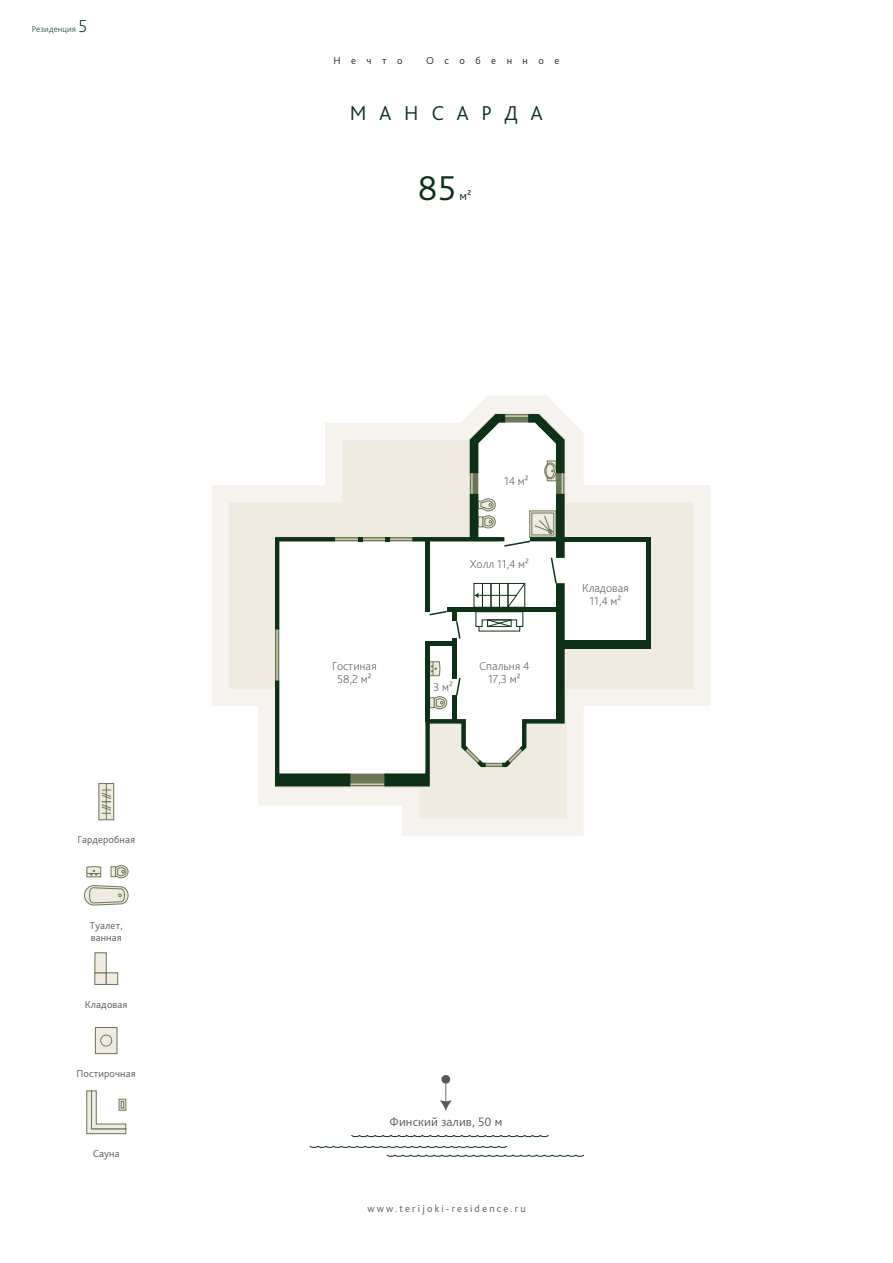
<style>
.page{position:relative;width:893px;height:1263px;background:#fff}
.page>*{position:absolute;margin:0;border:0;box-sizing:border-box;transform-origin:0 0}
.t1{font:300 36px "Bliss Pro";color:#0c3117}
.t2{font:300 21px "Bliss Pro";letter-spacing:.6em;color:#0c3117}
.t3{font:300 12.75px "Bliss Pro";letter-spacing:.01em;color:#58595b}
.t4{font:300 12.75px "Bliss Pro";color:#0c3117}
.t5{font:200 12px/12.8px "Bliss Pro";color:#58595b;text-align:center}
.t6{font:300 10.5px/12.6px "Bliss Pro";letter-spacing:.01em;color:#58595b}
.t7{font:300 10.5px "Bliss Pro";letter-spacing:.2em;color:#58595b}
.t8{font:300 10.5px "Bliss Pro";letter-spacing:1em;color:#0c3117}
.t9{font:200 9px "Bliss Pro";letter-spacing:.01em;color:#0c3117}
.s1{font-size:18px}
</style>
<div class="page">
<div style="left:99px;top:783px;width:15px;height:37px;background:#efebe1;border:1px solid #6a7756"></div>
<hr style="left:106px;top:783px;width:1px;height:37px;background:#6a7756">
<svg style="left:101px;top:790px;width:10px;height:24px"></svg>
<div style="left:95px;top:1027px;width:22px;height:27px;background:#efebe1;border:1px solid #6a7756"></div>
<div style="left:100px;top:1035px;width:12px;height:11px;border:1px solid #6a7756;border-radius:50%"></div>
<svg style="left:86px;top:1090px;width:40px;height:44px"></svg>
<svg style="left:111px;top:866px;width:4px;height:11px"></svg>
<svg style="left:115px;top:865px;width:14px;height:13px"></svg>
<svg style="left:84px;top:885px;width:45px;height:21px"></svg>
<svg style="left:86px;top:866px;width:15px;height:11px"></svg>
<div style="left:95px;top:972px;width:11px;height:13px;background:#efebe1;border:1px solid #6a7756"></div>
<div style="left:106px;top:972px;width:12px;height:13px;background:#efebe1;border:1px solid #6a7756"></div>
<div style="left:95px;top:952px;width:11px;height:21px;background:#efebe1;border:1px solid #6a7756"></div>
<svg style="left:351px;top:1135px;width:198px;height:2px"></svg>
<svg style="left:309px;top:1145px;width:199px;height:3px"></svg>
<svg style="left:386px;top:1154px;width:199px;height:3px"></svg>
<svg style="left:440px;top:1079px;width:12px;height:32px"></svg>
<div style="left:441px;top:1075px;width:9px;height:9px;background:#58595b;border-radius:50%"></div>
<svg style="left:212px;top:396px;width:499px;height:440px"></svg>
<svg style="left:229px;top:412px;width:465px;height:407px"></svg>
<svg style="left:564px;top:414px;width:84px;height:372px"></svg>
<hr style="left:562px;top:537px;width:89px;height:4px;background:#0c3117">
<div style="left:646px;top:537px;width:5px;height:109px;background:#0c3117"></div>
<div style="left:562px;top:640px;width:89px;height:9px;background:#0c3117"></div>
<svg style="left:275px;top:414px;width:289px;height:372px"></svg>
<p class="t9" style="left:32px;top:23px;width:57px">Резиденция <span class="s1">5</span></p>
<p class="t6" style="left:77px;top:833px;width:59px">Гардеробная</p>
<p class="t6" style="left:90px;top:918px;width:34px">Туалет, ванная</p>
<p class="t6" style="left:85px;top:998px;width:44px">Кладовая</p>
<p class="t6" style="left:77px;top:1067px;width:61px">Постирочная</p>
<p class="t6" style="left:93px;top:1147px;width:28px">Сауна</p>
<p class="t8" style="left:333px;top:54px;width:71px">Нечто</p>
<p class="t8" style="left:426px;top:54px;width:135px">Особенное</p>
<h2 class="t2" style="left:350px;top:100px;width:195px">МАНСАРДА</h2>
<h1 class="t1" style="left:418px;top:166px;width:40px">85</h1>
<p class="t4" style="left:460px;top:188px;width:13px">м²</p>
<p class="t5" style="left:332px;top:659px;width:46px">Гостиная<br>58,2 м²</p>
<p class="t5" style="left:504px;top:475px;width:26px">14 м²</p>
<p class="t5" style="left:470px;top:557px;width:61px">Холл 11,4 м²</p>
<p class="t5" style="left:433px;top:680px;width:21px">3 м²</p>
<p class="t5" style="left:479px;top:659px;width:52px">Спальня 4<br>17,3 м²</p>
<p class="t5" style="left:582px;top:581px;width:48px">Кладовая<br>11,4 м²</p>
<p class="t3" style="left:390px;top:1113px;width:114px">Финский залив, 50 м</p>
<p class="t7" style="left:367px;top:1202px;width:160px">www.terijoki-residence.ru</p>
</div>
